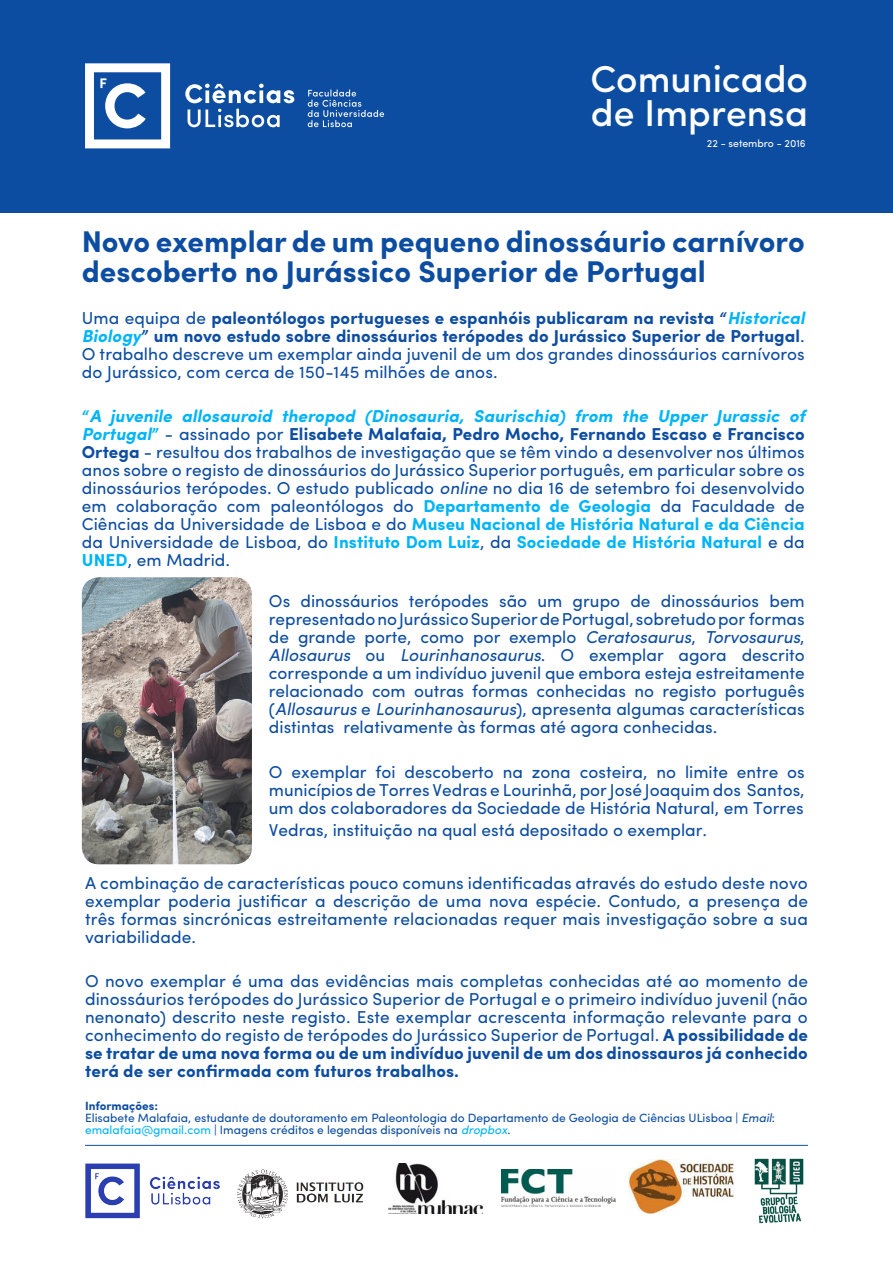
<style>
.page{position:relative;width:893px;height:1263px;background:#fff}
.page>*{position:absolute;margin:0;border:0;box-sizing:border-box;transform-origin:0 0}
.t1{font:500 37.5px "Sofia Pro";color:#fff}
.t2{font:700 30px/30px "Sofia Pro";color:#0d4da1}
.t3{font:17.25px/18px "Sofia Pro";letter-spacing:.005em;color:#0d4da1;text-align:justify}
.t4{font:12px/12px "Sofia Pro";color:#0d4da1}
.t5{font:700 12px "Sofia Pro";color:#0d4da1}
.t6{font:10.5px "Sofia Pro";color:#fff}
.s1{font-weight:700}
.s2{font-weight:700;font-style:italic;color:#00b4fa}
.s3{font-weight:700;color:#00b4fa}
.s4{font-style:italic}
.s5{color:#00b4fa}
.s6{font-style:italic;color:#00b4fa}
</style>
<div class="page">
<div style="left:0;top:0;width:893px;height:212px;background:#0d4da1"></div>
<svg style="left:308px;top:90px;width:76px;height:37px"></svg>
<svg style="left:188px;top:109px;width:92px;height:18px"></svg>
<svg style="left:185px;top:84px;width:109px;height:19px"></svg>
<svg style="left:85px;top:63px;width:85px;height:85px"></svg>
<hr style="left:85px;top:1145px;width:723px;height:1px;background:#0d4da1">
<img style="left:85px;top:1163px;width:135px;height:56px">
<img style="left:388px;top:1163px;width:96px;height:50px">
<img style="left:628px;top:1160px;width:107px;height:53px">
<img style="left:754px;top:1158px;width:50px;height:66px">
<img style="left:502px;top:1169px;width:113px;height:37px">
<img style="left:82px;top:577px;width:170px;height:287px">
<img style="left:237px;top:1169px;width:127px;height:50px">
<p class="t1" style="left:591px;top:51px;width:219px">Comunicado</p>
<p class="t1" style="left:591px;top:85px;width:219px">de Imprensa</p>
<p class="t6" style="left:707px;top:136px;width:100px">22 - setembro - 2016</p>
<p class="t2" style="left:82px;top:225px;width:724px">Novo exemplar de um pequeno dinossáurio carnívoro descoberto no Jurássico Superior de Portugal</p>
<p class="t3" style="left:82px;top:307px;width:724px">Uma equipa de <span class="s1">paleontólogos portugueses e espanhóis publicaram na revista “</span><span class="s2">Historical Biology</span><span class="s1">” um novo estudo sobre dinossáurios terópodes do Jurássico Superior de Portugal</span>.<br>O trabalho descreve um exemplar ainda juvenil de um dos grandes dinossáurios carnívoros do Jurássico, com cerca de 150-145 milhões de anos.</p>
<p class="t3" style="left:82px;top:406px;width:725px"><span class="s3">“</span><span class="s2">A juvenile allosauroid theropod (Dinosauria, Saurischia) from the Upper Jurassic of Portugal</span><span class="s3">”</span> - assinado por <span class="s1">Elisabete Malafaia, Pedro Mocho, Fernando Escaso e Francisco Ortega</span> - resultou dos trabalhos de investigação que se têm vindo a desenvolver nos últimos anos sobre o registo de dinossáurios do Jurássico Superior português, em particular sobre os dinossáurios terópodes. O estudo publicado <span class="s4">online</span> no dia 16 de setembro foi desenvolvido em colaboração com paleontólogos do <span class="s3">Departamento de Geologia</span> da Faculdade de Ciências da Universidade de Lisboa e do <span class="s3">Museu Nacional de História Natural e da Ciência </span>da Universidade de Lisboa, do <span class="s3">Instituto Dom Luiz</span>, da <span class="s3">Sociedade de História Natural</span> e da <span class="s3">UNED</span>, em Madrid.</p>
<p class="t3" style="left:269px;top:591px;width:537px">Os dinossáurios terópodes são um grupo de dinossáurios bem representado no Jurássico Superior de Portugal, sobretudo por formas de grande porte, como por exemplo <span class="s4">Ceratosaurus</span>, <span class="s4">Torvosaurus</span>, <span class="s4">Allosaurus</span> ou <span class="s4">Lourinhanosaurus</span>. O exemplar agora descrito corresponde a um indivíduo juvenil que embora esteja estreitamente relacionado com outras formas conhecidas no registo português (<span class="s4">Allosaurus</span> e <span class="s4">Lourinhanosaurus</span>), apresenta algumas características distintas relativamente às formas até agora conhecidas.</p>
<p class="t3" style="left:269px;top:761px;width:537px">O exemplar foi descoberto na zona costeira, no limite entre os municípios de Torres Vedras e Lourinhã, por José Joaquim dos Santos, um dos colaboradores da Sociedade de História Natural, em Torres</p>
<p class="t3" style="left:269px;top:820px;width:440px">Vedras, instituição na qual está depositado o exemplar.</p>
<p class="t3" style="left:85px;top:873px;width:724px">A combinação de características pouco comuns identificadas através do estudo deste novo exemplar poderia justificar a descrição de uma nova espécie. Contudo, a presença de três formas sincrónicas estreitamente relacionadas requer mais investigação sobre a sua variabilidade.</p>
<p class="t3" style="left:85px;top:971px;width:724px">O novo exemplar é uma das evidências mais completas conhecidas até ao momento de dinossáurios terópodes do Jurássico Superior de Portugal e o primeiro indivíduo juvenil (não nenonato) descrito neste registo. Este exemplar acrescenta informação relevante para o conhecimento do registo de terópodes do Jurássico Superior de Portugal. <span class="s1">A possibilidade de se tratar de uma nova forma ou de um indivíduo juvenil de um dos dinossauros já conhecido terá de ser confirmada com futuros trabalhos.</span></p>
<p class="t5" style="left:85px;top:1096px;width:74px">Informações:</p>
<p class="t4" style="left:85px;top:1111px;width:691px">Elisabete Malafaia, estudante de doutoramento em Paleontologia do Departamento de Geologia de Ciências ULisboa | <span class="s4">Email</span>: <span class="s5">emalafaia@gmail.com</span> | Imagens créditos e legendas disponíveis na <span class="s6">dropbox</span>.</p>
</div>
